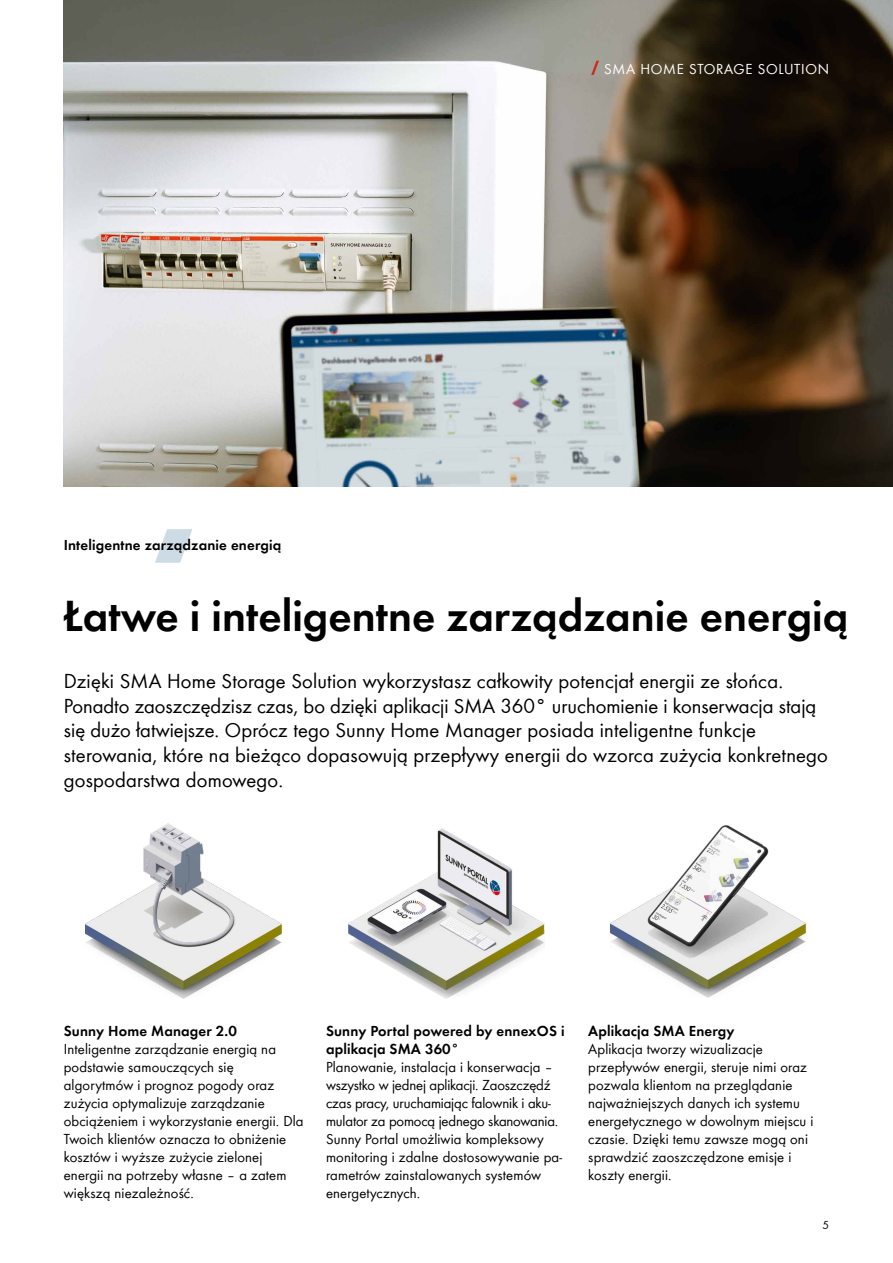
<style>
.page{position:relative;width:893px;height:1263px;background:#fff}
.page>*{position:absolute;margin:0;border:0;box-sizing:border-box;transform-origin:0 0}
.t1{font:600 45px "SMA Futura Global";color:#000}
.t2{font:21px/24.8px "SMA Futura Global";letter-spacing:.01em;color:#000}
.t3{font:15px/18px "SMA Futura Global";letter-spacing:.01em;color:#000}
.t4{font:600 15px/18px "SMA Futura Global";letter-spacing:.01em;color:#000}
.t5{font:15px "SMA Futura Global";letter-spacing:.05em;color:#fff}
.t6{font:12px "SMA Futura Global";color:#000}
</style>
<div class="page">
<img style="left:64px;top:0;width:829px;height:486px">
<img style="left:348px;top:828px;width:196px;height:170px">
<img style="left:610px;top:825px;width:196px;height:173px">
<img style="left:86px;top:847px;width:185px;height:151px">
<img style="left:144px;top:823px;width:138px;height:126px">
<svg style="left:155px;top:529px;width:37px;height:34px"></svg>
<svg style="left:591px;top:61px;width:8px;height:14px"></svg>
<p class="t4" style="left:64px;top:536px;width:219px">Inteligentne zarządzanie energią</p>
<p class="t5" style="left:604px;top:60px;width:226px">SMA HOME STORAGE SOLUTION</p>
<h1 class="t1" style="left:64px;top:590px;width:786px">Łatwe i inteligentne zarządzanie energią</h1>
<p class="t2" style="left:64px;top:668px;width:766px">Dzięki SMA Home Storage Solution wykorzystasz całkowity potencjał energii ze słońca.<br>Ponadto zaoszczędzisz czas, bo dzięki aplikacji SMA 360° uruchomienie i konserwacja stają się dużo łatwiejsze. Oprócz tego Sunny Home Manager posiada inteligentne funkcje sterowania, które na bieżąco dopasowują przepływy energii do wzorca zużycia konkretnego gospodarstwa domowego.</p>
<p class="t4" style="left:64px;top:1022px;width:175px">Sunny Home Manager 2.0</p>
<p class="t3" style="left:64px;top:1040px;width:241px">Inteligentne zarządzanie energią na podstawie samouczących się algorytmów i prognoz pogody oraz zużycia optymalizuje zarządzanie obciążeniem i wykorzystanie energii. Dla Twoich klientów oznacza to obniżenie kosztów i wyższe zużycie zielonej energii na potrzeby własne – a zatem większą niezależność.</p>
<p class="t4" style="left:326px;top:1022px;width:240px">Sunny Portal powered by ennexOS i aplikacja SMA 360°</p>
<p class="t3" style="left:326px;top:1058px;width:238px">Planowanie, instalacja i konserwacja – wszystko w jednej aplikacji. Zaoszczędź czas pracy, uruchamiając falownik i aku&shy;mulator za pomocą jednego skanowania.<br>Sunny Portal umożliwia kompleksowy monitoring i zdalne dostosowywanie pa&shy;rametrów zainstalowanych systemów energetycznych.</p>
<p class="t4" style="left:588px;top:1022px;width:148px">Aplikacja SMA Energy</p>
<p class="t3" style="left:588px;top:1040px;width:227px">Aplikacja tworzy wizualizacje przepływów energii, steruje nimi oraz pozwala klientom na przeglądanie najważniejszych danych ich systemu energetycznego w dowolnym miejscu i czasie. Dzięki temu zawsze mogą oni sprawdzić zaoszczędzone emisje i koszty energii.</p>
<p class="t6" style="left:822px;top:1218px;width:8px">5</p>
</div>
